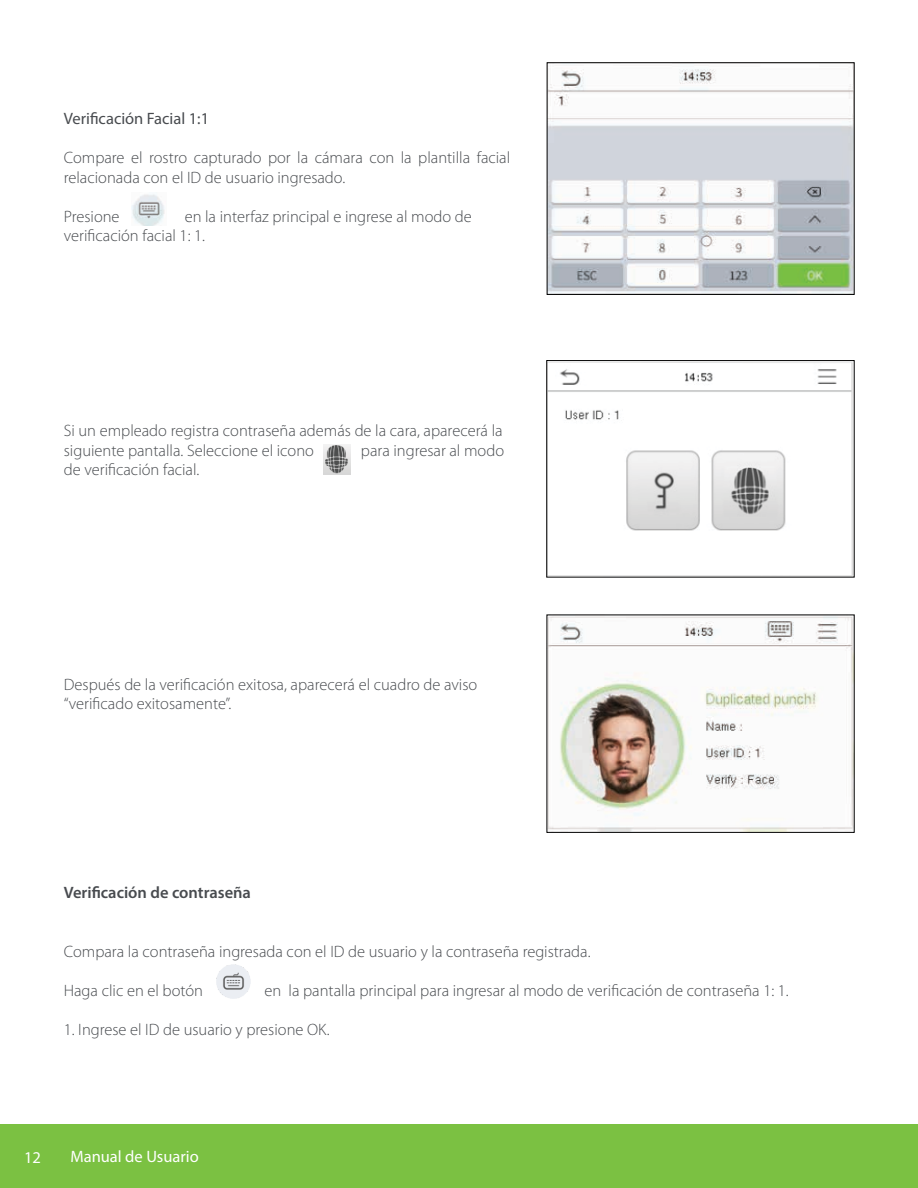
<style>
.page{position:relative;width:918px;height:1188px;background:#fff}
.page>*{position:absolute;margin:0;border:0;box-sizing:border-box;transform-origin:0 0}
.t1{font:300 16.5px/19.5px "Myriad Pro";color:#484b4f}
.t2{font:600 16.5px "Myriad Pro";color:#484b4f}
.t3{font:16.5px "Myriad Pro";color:#484b4f}
.t4{font:16.5px "Myriad Pro";color:#fff}
</style>
<div class="page">
<div style="left:0;top:1124px;width:918px;height:64px;background:#7bc142"></div>
<img style="left:131px;top:194px;width:34px;height:31px">
<img style="left:549px;top:69px;width:303px;height:224px">
<img style="left:323px;top:445px;width:27px;height:29px">
<img style="left:549px;top:362px;width:303px;height:213px">
<img style="left:549px;top:617px;width:303px;height:214px">
<img style="left:217px;top:964px;width:33px;height:34px">
<p class="t3" style="left:64px;top:108px;width:147px">Verificación Facial 1:1</p>
<p class="t1" style="left:64px;top:148px;width:448px">Compare el rostro capturado por la cámara con la plantilla facial relacionada con el ID de usuario ingresado.</p>
<p class="t1" style="left:64px;top:206px;width:57px">Presione</p>
<p class="t1" style="left:64px;top:206px;width:410px;text-indent:121px">en la interfaz principal e ingrese al modo de verificación facial 1: 1.</p>
<p class="t1" style="left:64px;top:421px;width:440px">Si un empleado registra contraseña además de la cara, aparecerá la siguiente pantalla. Seleccione el icono</p>
<p class="t1" style="left:361px;top:440px;width:145px">para ingresar al modo</p>
<p class="t1" style="left:64px;top:460px;width:137px">de verificación facial.</p>
<p class="t1" style="left:64px;top:674px;width:415px">Después de la verificación exitosa, aparecerá el cuadro de aviso “verificado exitosamente”.</p>
<p class="t2" style="left:64px;top:882px;width:189px">Verificación de contraseña</p>
<p class="t1" style="left:64px;top:941px;width:528px">Compara la contraseña ingresada con el ID de usuario y la contraseña registrada.</p>
<p class="t1" style="left:64px;top:980px;width:141px">Haga clic en el botón</p>
<p class="t1" style="left:265px;top:980px;width:526px">en la pantalla principal para ingresar al modo de verificación de contraseña 1: 1.</p>
<p class="t1" style="left:64px;top:1019px;width:267px">1. Ingrese el ID de usuario y presione OK.</p>
<p class="t4" style="left:24px;top:1147px;width:18px">12</p>
<p class="t4" style="left:70px;top:1147px;width:130px">Manual de Usuario</p>
</div>
